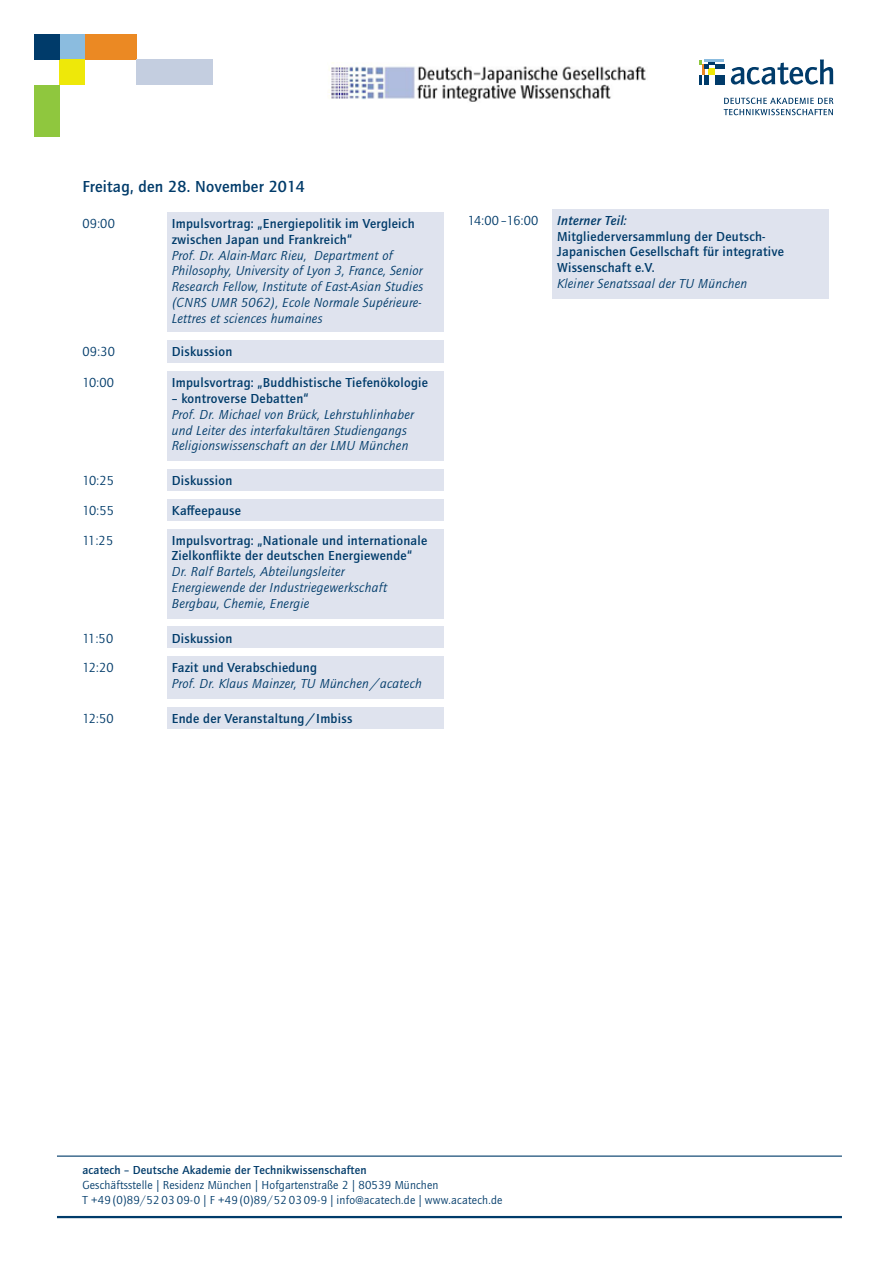
<style>
.page{position:relative;width:893px;height:1263px;background:#fff}
.page>*{position:absolute;margin:0;border:0;box-sizing:border-box;transform-origin:0 0}
.Head_Cover{font:500 16.5px "Quay Sans ITC Std";letter-spacing:.01em;color:#003b6a}
.Fließtext{font:italic 13.5px/15.8px "Quay Sans ITC Std";letter-spacing:.02em;color:#003b6a}
.Fließtext-2{font:500 13.5px/15.8px "Quay Sans ITC Std";letter-spacing:.02em;color:#003b6a}
.Fließtext-3{font:13.5px "Quay Sans ITC Std";letter-spacing:.02em;color:#003b6a}
.Fließtext-4{font:italic 500 13.5px "Quay Sans ITC Std";letter-spacing:.02em;color:#003b6a}
.Head_Cover-2{font:12px "Quay Sans ITC Std";letter-spacing:.01em;color:#003b6a}
.Head_Cover-3{font:500 12px "Quay Sans ITC Std";letter-spacing:.01em;color:#003b6a}
</style>
<div class="page">
<hr style="left:57px;top:1155px;width:785px;height:2px;background:#003b6a">
<hr style="left:57px;top:1216px;width:785px;height:2px;background:#003b6a">
<div style="left:60px;top:34px;width:25px;height:26px;background:#8bbcdf"></div>
<div style="left:60px;top:59px;width:25px;height:25px;background:#eee809"></div>
<div style="left:85px;top:34px;width:51px;height:26px;background:#eb8923"></div>
<div style="left:34px;top:85px;width:26px;height:51px;background:#8fc73e"></div>
<svg style="left:699px;top:60px;width:25px;height:24px"></svg>
<svg style="left:731px;top:60px;width:102px;height:25px"></svg>
<svg style="left:724px;top:98px;width:109px;height:17px"></svg>
<div style="left:136px;top:60px;width:77px;height:25px;background:#c4cee0"></div>
<div style="left:34px;top:34px;width:26px;height:26px;background:#003b6a"></div>
<img style="left:328px;top:63px;width:318px;height:39px">
<div style="left:167px;top:469px;width:276px;height:22px;background:#dfe3ee"></div>
<div style="left:167px;top:657px;width:276px;height:42px;background:#dfe3ee"></div>
<div style="left:167px;top:372px;width:276px;height:89px;background:#dfe3ee"></div>
<div style="left:167px;top:499px;width:276px;height:21px;background:#dfe3ee"></div>
<div style="left:167px;top:529px;width:276px;height:89px;background:#dfe3ee"></div>
<div style="left:167px;top:627px;width:276px;height:21px;background:#dfe3ee"></div>
<div style="left:167px;top:708px;width:276px;height:21px;background:#dfe3ee"></div>
<div style="left:552px;top:209px;width:277px;height:89px;background:#dfe3ee"></div>
<div style="left:167px;top:213px;width:276px;height:119px;background:#dfe3ee"></div>
<div style="left:167px;top:340px;width:276px;height:23px;background:#dfe3ee"></div>
<p class="Head_Cover" style="left:82px;top:177px;width:224px">Freitag, den 28. November 2014</p>
<p class="Fließtext-3" style="left:82px;top:216px;width:34px">09:00</p>
<p class="Fließtext-2" style="left:172px;top:216px;width:244px">Impulsvortrag: „Energiepolitik im Vergleich</p>
<p class="Fließtext-3" style="left:468px;top:213px;width:72px">14:00 –16:00</p>
<p class="Fließtext-2" style="left:172px;top:232px;width:182px">zwischen Japan und Frankreich“</p>
<p class="Fließtext" style="left:172px;top:248px;width:253px">Prof. Dr. Alain-Marc Rieu, Department of Philosophy, University of Lyon 3, France, Senior Research Fellow, Institute of East-Asian Studies (CNRS UMR 5062), Ecole Normale Supérieure-Lettres et sciences humaines</p>
<p class="Fließtext-3" style="left:82px;top:344px;width:34px">09:30</p>
<p class="Fließtext-2" style="left:172px;top:344px;width:62px">Diskussion</p>
<p class="Fließtext-3" style="left:82px;top:375px;width:33px">10:00</p>
<p class="Fließtext-2" style="left:172px;top:375px;width:258px">Impulsvortrag: „Buddhistische Tiefenökologie</p>
<p class="Fließtext-2" style="left:172px;top:391px;width:138px">– kontroverse Debatten“</p>
<p class="Fließtext" style="left:172px;top:407px;width:244px">Prof. Dr. Michael von Brück, Lehrstuhlinhaber und Leiter des interfakultären Studiengangs<br>Religionswissenschaft an der LMU München</p>
<p class="Fließtext-3" style="left:82px;top:473px;width:33px">10:25</p>
<p class="Fließtext-2" style="left:172px;top:473px;width:62px">Diskussion</p>
<p class="Fließtext-3" style="left:82px;top:503px;width:33px">10:55</p>
<p class="Fließtext-2" style="left:172px;top:503px;width:71px">Kaffeepause</p>
<p class="Fließtext-2" style="left:172px;top:532px;width:257px">Impulsvortrag: „Nationale und internationale<br>Zielkonflikte der deutschen Energiewende“</p>
<p class="Fließtext" style="left:172px;top:564px;width:217px">Dr. Ralf Bartels, Abteilungsleiter<br>Energiewende der Industriegewerkschaft<br>Bergbau, Chemie, Energie</p>
<p class="Fließtext-3" style="left:82px;top:533px;width:32px">11:25</p>
<p class="Fließtext-3" style="left:82px;top:631px;width:32px">11:50</p>
<p class="Fließtext-2" style="left:172px;top:630px;width:62px">Diskussion</p>
<p class="Fließtext-3" style="left:82px;top:660px;width:33px">12:20</p>
<p class="Fließtext-2" style="left:172px;top:660px;width:147px">Fazit und Verabschiedung</p>
<p class="Fließtext" style="left:172px;top:676px;width:252px">Prof. Dr. Klaus Mainzer, TU München /acatech</p>
<p class="Fließtext-3" style="left:82px;top:711px;width:33px">12:50</p>
<p class="Fließtext-2" style="left:172px;top:711px;width:182px">Ende der Veranstaltung /Imbiss</p>
<p class="Fließtext-4" style="left:557px;top:213px;width:71px">Interner Teil:</p>
<p class="Fließtext-2" style="left:557px;top:228px;width:228px">Mitgliederversammlung der Deutsch-<br>Japanischen Gesellschaft für integrative<br>Wissenschaft e.V.</p>
<p class="Fließtext" style="left:557px;top:276px;width:192px">Kleiner Senatssaal der TU München</p>
<p class="Head_Cover-3" style="left:82px;top:1163px;width:286px">acatech – Deutsche Akademie der Technikwissenschaften</p>
<p class="Head_Cover-2" style="left:82px;top:1178px;width:357px">Geschäftsstelle | Residenz München | Hofgartenstraße 2 | 80539 München</p>
<p class="Head_Cover-2" style="left:82px;top:1193px;width:422px">T +49 (0)89/52 03 09-0 | F +49 (0)89/52 03 09-9 | info@acatech.de | www.acatech.de</p>
</div>
